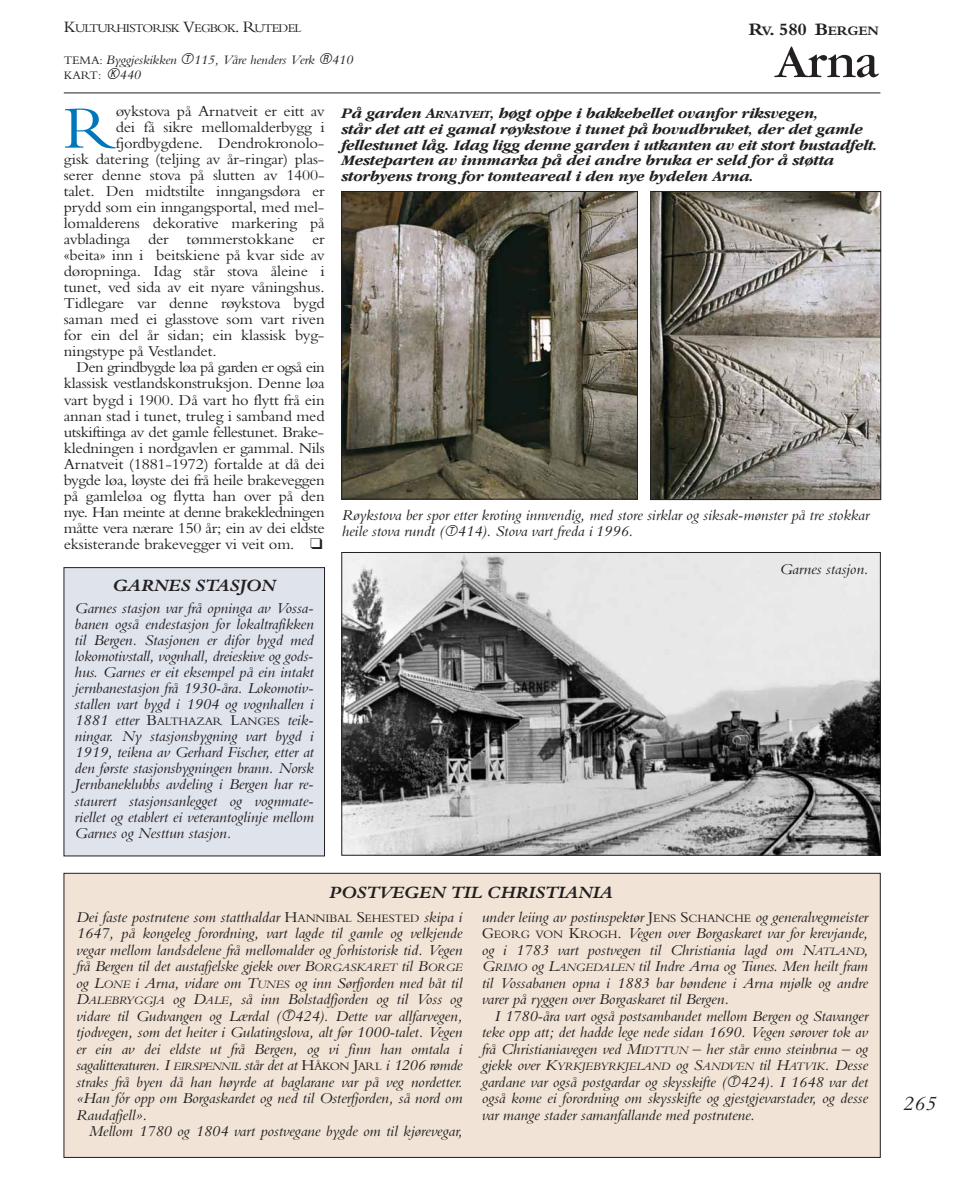
<style>
.page{position:relative;width:957px;height:1191px;background:#fff}
.page>*{position:absolute;margin:0;border:0;box-sizing:border-box;transform-origin:0 0}
.t1{font:61.95px "Bembo MT Std";color:#0077bc;scale:1.05 1}
.t2{font:48px "Garamond";color:#231f20;scale:1.1 1}
.t3{font:italic 21px "Bembo MT Std";color:#231f20;scale:1.05 1}
.t4{font:italic 700 18px "Bembo MT Std";letter-spacing:-.01em;color:#231f20;scale:1.05 1}
.t5{font:700 18px "Bembo MT Std";color:#231f20;scale:1.05 1}
.t6{font:italic 15.75px/16.5px "Bembo MT Std";letter-spacing:-.01em;color:#231f20;text-align:justify;scale:1.05 1}
.t7{font:15.75px "Bembo MT Std";letter-spacing:-.01em;color:#231f20;scale:1.05 1}
.t8{font:15.75px "Bembo MT Std";letter-spacing:-.04em;color:#231f20;scale:1.05 1}
.t9{font:15.75px "Bembo MT Std";letter-spacing:-.03em;color:#231f20;scale:1.05 1}
.t10{font:italic 700 15px/15.8px "Garamond IT Cby BT";letter-spacing:-.01em;color:#231f20;scale:1.05 1}
.t11{font:italic 13.5px "Bembo MT Std";letter-spacing:-.01em;color:#231f20;scale:1.05 1}
.t12{font:12.3px "Bembo MT Std";letter-spacing:-.065em;color:#231f20;scale:1.05 1}
.t13{font:12px "Bembo MT Std";color:#231f20;scale:1.05 1}
.t14{font:italic 11.85px "Bembo MT Std";letter-spacing:-.015em;color:#231f20;scale:1.05 1}
.s1{font-size:16.5px}
.s2{font-style:normal;font-size:12px}
.s3{font-family:"Circle Frame";font-size:15px}
.s4{font-family:"Circle Frame";font-style:italic;font-size:15px}
.s5{font-style:italic;font-size:13.5px}
.s6{font-size:13.5px}
.s7{font-style:normal}
.s8{font-style:normal;font-size:11.85px}
.s9{font-size:11.25px}
.s10{font-size:11.85px}
.s11{font-family:"Circle Frame"}
.s12{font-size:15.75px}
</style>
<div class="page">
<div style="left:64px;top:873px;width:816px;height:284px;background:#f1e4d6"></div>
<img style="left:344px;top:554px;width:534px;height:299px">
<div style="left:342px;top:552px;width:538px;height:303px;border:1px solid #231f20"></div>
<img style="left:653px;top:193px;width:226px;height:304px">
<div style="left:651px;top:191px;width:230px;height:308px;border:1px solid #231f20"></div>
<img style="left:344px;top:193px;width:291px;height:304px">
<div style="left:342px;top:191px;width:295px;height:308px;border:1px solid #231f20"></div>
<div style="left:64px;top:567px;width:260px;height:289px;background:#dfe3ec"></div>
<div style="left:64px;top:567px;width:261px;height:289px;border:1px solid #231f20"></div>
<hr style="left:64px;top:93px;width:816px;height:1px;background:#231f20">
<p class="t12" style="left:64px;top:24px;width:228px"><span class="s1">K</span>ULTURHISTORISK <span class="s1">V</span>EGBOK<span class="s1">. R</span>UTEDEL</p>
<p class="t11" style="left:64px;top:54px;width:277px"><span class="s2">TEMA:</span> Byggjeskikken <span class="s3">T</span>115, Våre henders Verk <span class="s3">R</span>410</p>
<p class="t13" style="left:64px;top:70px;width:75px">KART: <span class="s4">K</span><span class="s5">440</span></p>
<p class="t5" style="left:749px;top:18px;width:125px">R<span class="s6">V</span>. 580 B<span class="s6">ERGEN</span></p>
<h2 class="t2" style="left:775px;top:45px;width:96px">Arna</h2>
<h1 class="t1" style="left:64px;top:106px;width:51px">R</h1>
<p class="t7" style="left:116px;top:105px;width:200px">øykstova på Arnatveit er eitt av</p>
<p class="t7" style="left:116px;top:121px;width:200px">dei få sikre mellomalderbygg i</p>
<p class="t7" style="left:116px;top:137px;width:200px">fjordbygdene. Dendrokrono lo -</p>
<p class="t7" style="left:64px;top:153px;width:250px">gisk datering (teljing av år-ringar) plas -</p>
<p class="t7" style="left:64px;top:169px;width:250px">serer denne stova på slutten av 1400-</p>
<p class="t7" style="left:64px;top:185px;width:250px">talet. Den midt stilte inngangsdøra er</p>
<p class="t7" style="left:64px;top:201px;width:250px">prydd som ein inn gangs portal, med mel-</p>
<p class="t7" style="left:64px;top:217px;width:250px">lomalderens deko ra tive markering på</p>
<p class="t7" style="left:64px;top:233px;width:250px">avbladinga der tøm merstokkane er</p>
<p class="t7" style="left:64px;top:249px;width:250px">«beita» inn i beitskiene på kvar side av</p>
<p class="t7" style="left:64px;top:265px;width:250px">døropninga. Idag står stova åleine i</p>
<p class="t7" style="left:64px;top:281px;width:250px">tunet, ved sida av eit nyare våningshus.</p>
<p class="t7" style="left:64px;top:297px;width:250px">Tidlegare var denne røyk stova bygd</p>
<p class="t7" style="left:64px;top:313px;width:250px">saman med ei glasstove som vart riven</p>
<p class="t7" style="left:64px;top:330px;width:250px">for ein del år sidan; ein klas sisk byg -</p>
<p class="t7" style="left:64px;top:346px;width:147px">nings type på Vestlandet.</p>
<p class="t8" style="left:77px;top:362px;width:238px">Den grindbygde løa på garden er også ein</p>
<p class="t7" style="left:64px;top:378px;width:250px">klassisk vestlandskonstruksjon. Denne løa</p>
<p class="t7" style="left:64px;top:394px;width:250px">vart bygd i 1900. Då vart ho flytt frå ein</p>
<p class="t7" style="left:64px;top:410px;width:250px">annan stad i tunet, truleg i samband med</p>
<p class="t9" style="left:64px;top:426px;width:249px">utskiftinga av det gamle fellestunet. Brake-</p>
<p class="t7" style="left:64px;top:442px;width:250px">kledningen i nordgavlen er gam mal. Nils</p>
<p class="t7" style="left:64px;top:458px;width:250px">Arnatveit (1881-1972) fortalde at då dei</p>
<p class="t7" style="left:64px;top:474px;width:250px">bygde løa, løyste dei frå heile brake veg gen</p>
<p class="t7" style="left:64px;top:490px;width:250px">på gamleløa og flytta han over på den</p>
<p class="t8" style="left:64px;top:506px;width:250px">nye. Han meinte at denne brake kled nin gen</p>
<p class="t7" style="left:64px;top:522px;width:250px">måtte vera nærare 150 år; ein av dei eldste</p>
<p class="t7" style="left:64px;top:538px;width:248px">eksisterande brake vegger vi veit om. ❑</p>
<p class="t4" style="left:113px;top:574px;width:157px">GARNES STASJON</p>
<p class="t6" style="left:75px;top:601px;width:229px;line-height:16px">Garnes stasjon var frå opninga av Vossa - banen også endestasjon for lokaltrafikken til Bergen. Stasjonen er difor bygd med loko motivstall, vognhall, dreie skive og gods - hus. Garnes er eit eksempel på ein in takt jern banestasjon frå 1930-åra. Lokomo tiv&shy;stal len vart bygd i 1904 og vognhallen i 1881 etter <span class="s7">B</span><span class="s8">ALTHAZAR</span> <span class="s7">L</span><span class="s8">ANGES</span> teik - ningar. Ny stasjonsbygning vart bygd i 1919, teikna av Gerhard Fischer, etter at den første stasjons byg ningen brann. Norsk Jern bane klubbs av deling i Bergen har re - staurert sta sjons anlegget og vognma te - riellet og etablert ei veterantoglinje mellom Garnes og Nesttun stasjon.</p>
<p class="t10" style="left:342px;top:107px;width:512px">På garden A<span class="s9">RNATVEIT</span>, høgt oppe i bakke hel let ovanfor riksvegen,<br>står det att ei gamal røykstove i tunet på hovudbruket, der det gamle fellestunet låg. Idag ligg denne garden i utkanten av eit stort bustad felt.<br>Mesteparten av inn marka på dei andre bruka er seld for å støtta storbyens trong for tomteareal i den nye bydelen Arna.</p>
<p class="t6" style="left:342px;top:508px;width:504px;line-height:15.8px">Røykstova ber spor etter kroting inn vendig, med store sirklar og siksak-mønster på tre stokkar heile stova rundt (<span class="s3">T</span>414). Stova vart freda i 1996.</p>
<p class="t6" style="left:779px;top:562px;width:87px">Garnes stasjon.</p>
<p class="t4" style="left:329px;top:881px;width:272px">POSTVEGEN TIL CHRISTIANIA</p>
<p class="t6" style="left:76px;top:910px;width:369px">Dei faste postrutene som statthaldar <span class="s7">H</span><span class="s8">ANNIBAL</span> <span class="s7">S</span><span class="s8">EHESTED</span> skipa i 1647, på kongeleg forordning, vart lagde til gamle og velkjende vegar mellom landsdelene frå mellomalder og forhistorisk tid. Vegen frå Bergen til det austafjelske gjekk over B<span class="s10">ORGASKARET</span> til B<span class="s10">ORGE </span>og L<span class="s10">ONE</span> i Arna, vidare om T<span class="s10">UNES</span> og inn Sørfjorden med båt til D<span class="s10">ALEBRYGGJA</span> og D<span class="s10">ALE</span>, så inn Bolstadfjorden og til Voss og vidare til Gudvangen og Lærdal (<span class="s11">T</span>424). Dette var allfarvegen, tjodvegen, som det heiter i Gulatingslova, alt før 1000-talet. Vegen er ein av dei eldste ut frå Bergen, og vi finn han omtala i sagalitteraturen. I <span class="s10">EIRSPENNIL</span> står det at <span class="s7">H</span><span class="s2">Å</span><span class="s8">KON</span> <span class="s7">J</span><span class="s8">ARL</span> i 1206 rømde straks frå byen då han høyrde at baglarane var på veg nordetter. «Han fór opp om Borgaskardet og ned til Osterfjorden, så nord om Raudafjell».</p>
<p class="t6" style="left:89px;top:1124px;width:357px">Mellom 1780 og 1804 vart postvegane bygde om til kjørevegar,</p>
<p class="t6" style="left:482px;top:910px;width:369px">under leiing av postinspektør <span class="s7">J</span><span class="s8">ENS</span> <span class="s7">S</span><span class="s8">CHANCHE</span> og generalvegmeister <span class="s7">G</span><span class="s8">EORG VON</span> <span class="s7">K</span><span class="s8">ROGH</span><span class="s7">.</span> Vegen over Borgaskaret var for krevjande, og i 1783 vart postvegen til Christiania lagd om N<span class="s10">ATLAND</span>, G<span class="s10">RIMO</span> og L<span class="s10">ANGEDALEN</span> til Indre Arna og Tunes. Men heilt fram til Vossa banen opna i 1883 bar bøndene i Arna mjølk og andre varer på ryggen over Borgaskaret til Bergen.</p>
<p class="t6" style="left:482px;top:1009px;width:369px;text-indent:13px">I 1780-åra vart også postsambandet mellom Bergen og Stavanger teke opp att; det hadde lege nede sidan 1690. Vegen sørover tok av frå Christianiavegen ved M<span class="s10">IDTTUN</span> – her står enno steinbrua – og</p>
<p class="t14" style="left:482px;top:1062px;width:369px"><span class="s12">gjekk over K</span>YRKJEBYRKJELAND <span class="s12">og S</span>ANDVEN <span class="s12">til H</span>ATVIK<span class="s12">. Desse</span></p>
<p class="t6" style="left:482px;top:1075px;width:369px">gardane var også postgardar og skysskifte (<span class="s11">T</span>424). I 1648 var det også kome ei forordning om skysskifte og gjestgjevarstader, og desse var mange stader samanfallande med postrutene.</p>
<h3 class="t3" style="left:902px;top:1095px;width:34px">265</h3>
</div>
